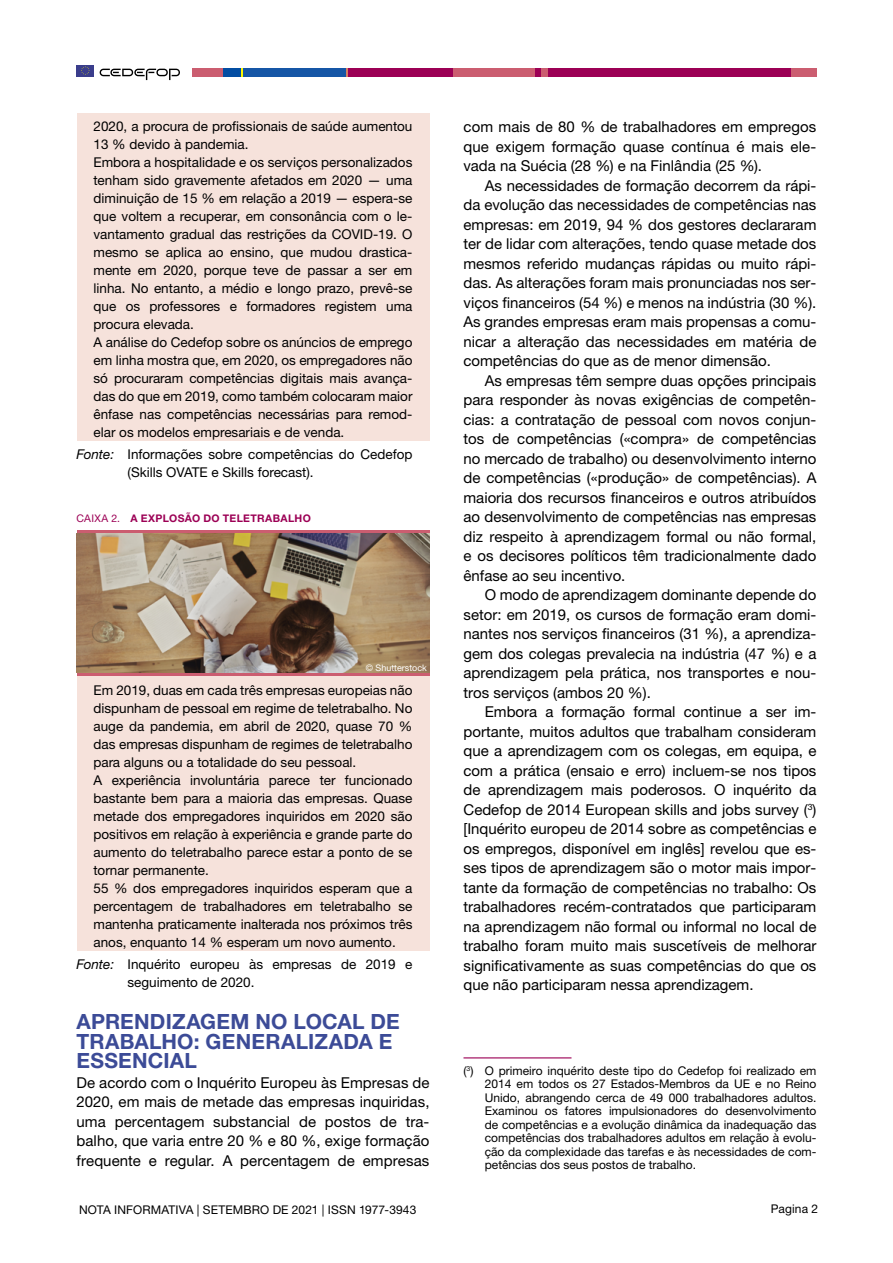
<style>
.page{position:relative;width:893px;height:1263px;background:#fff}
.page>*{position:absolute;margin:0;border:0;box-sizing:border-box;transform-origin:0 0}
.t1{font:700 21px/19.5px "Helvetica Neue LTW1 G";letter-spacing:.01em;color:#3c4b97}
.t2{font:15px/19.5px "Helvetica Neue LTW1 G";color:#000;text-align:justify}
.t3{font:13.5px/18px "Helvetica Neue LTW1 G";color:#000}
.t4{font:12px/13.5px "Helvetica Neue LTW1 G";color:#000;text-align:justify}
.t5{font:700 10.5px "Helvetica Neue LTW1 G";letter-spacing:.03em;color:#9c0055}
.t6{font:9px "Helvetica Neue LTW1 G";color:#fff}
.s1{font-style:italic}
.s2{font-weight:400}
</style>
<div class="page">
<div style="left:77px;top:65px;width:17px;height:11px;background:#3a3d8c"></div>
<svg style="left:81px;top:66px;width:9px;height:9px"></svg>
<svg style="left:100px;top:69px;width:80px;height:11px"></svg>
<div style="left:192px;top:68px;width:31px;height:9px;background:#cb5d70"></div>
<div style="left:347px;top:68px;width:106px;height:9px;background:#9c0055"></div>
<div style="left:453px;top:68px;width:82px;height:9px;background:#cb5d70"></div>
<div style="left:535px;top:68px;width:7px;height:9px;background:#9c0055"></div>
<div style="left:548px;top:68px;width:243px;height:9px;background:#9c0055"></div>
<div style="left:542px;top:68px;width:6px;height:9px;background:#cb5d70"></div>
<div style="left:223px;top:68px;width:18px;height:9px;background:#034da2"></div>
<svg style="left:241px;top:68px;width:2px;height:9px"></svg>
<svg style="left:345px;top:68px;width:2px;height:9px"></svg>
<div style="left:243px;top:68px;width:102px;height:9px;background:#1556a6"></div>
<div style="left:791px;top:68px;width:26px;height:9px;background:#cb5d70"></div>
<div style="left:77px;top:113px;width:352px;height:40px;background:#f6e2db"></div>
<div style="left:77px;top:149px;width:352px;height:184px;background:#f6e2db"></div>
<div style="left:77px;top:329px;width:352px;height:112px;background:#f6e2db"></div>
<div style="left:77px;top:659px;width:352px;height:22px;background:#f6e2db"></div>
<div style="left:77px;top:677px;width:352px;height:94px;background:#f6e2db"></div>
<div style="left:77px;top:767px;width:352px;height:112px;background:#f6e2db"></div>
<div style="left:77px;top:875px;width:352px;height:76px;background:#f6e2db"></div>
<hr style="left:463px;top:1057px;width:108px;height:1px;background:#9c0055">
<div style="left:77px;top:530px;width:352px;height:146px;background:#cb5d70"></div>
<img style="left:77px;top:533px;width:352px;height:140px">
<p class="t3" style="left:94px;top:117px;width:320px">2020, a procura de profissionais de saúde aumentou 13 % devido à pandemia.<br>Embora a hospitalidade e os serviços personalizados tenham sido gravemente afetados em 2020 — uma diminuição de 15 % em relação a 2019 — espera-se que voltem a recuperar, em consonância com o le&shy;vantamento gradual das restrições da COVID-19. O mesmo se aplica ao ensino, que mudou drastica&shy;mente em 2020, porque teve de passar a ser em linha. No entanto, a médio e longo prazo, prevê-se que os professores e formadores registem uma procura elevada.<br>A análise do Cedefop sobre os anúncios de emprego em linha mostra que, em 2020, os empregadores não só procuraram competências digitais mais avança&shy;das do que em 2019, como também colocaram maior ênfase nas competências necessárias para remod&shy;elar os modelos empresariais e de venda.</p>
<p class="t3" style="left:128px;top:445px;width:286px;text-indent:-51px"><span class="s1">Fonte:</span> Informações sobre competências do Cedefop (Skills OVATE e Skills forecast).</p>
<p class="t5" style="left:77px;top:512px;width:236px"><span class="s2">CAIXA 2.</span> A EXPLOSÃO DO TELETRABALHO</p>
<p class="t6" style="left:366px;top:662px;width:63px">© Shutterstock</p>
<p class="t3" style="left:94px;top:681px;width:320px">Em 2019, duas em cada três empresas europeias não dispunham de pessoal em regime de teletrabalho. No auge da pandemia, em abril de 2020, quase 70 % das empresas dispunham de regimes de teletrabalho para alguns ou a totalidade do seu pessoal.<br>A experiência involuntária parece ter funcionado bastante bem para a maioria das empresas. Quase metade dos empregadores inquiridos em 2020 são positivos em relação à experiência e grande parte do aumento do teletrabalho parece estar a ponto de se tornar permanente.<br>55 % dos empregadores inquiridos esperam que a percentagem de trabalhadores em teletrabalho se mantenha praticamente inalterada nos próximos três anos, enquanto 14 % esperam um novo aumento.</p>
<p class="t3" style="left:128px;top:955px;width:286px;text-indent:-51px"><span class="s1">Fonte:</span> Inquérito europeu às empresas de 2019 e seguimento de 2020.</p>
<h1 class="t1" style="left:77px;top:1012px;width:325px">APRENDIZAGEM NO LOCAL DE<br>TRABALHO: GENERALIZADA E<br>ESSENCIAL</h1>
<p class="t2" style="left:77px;top:1072px;width:354px">De acordo com o Inquérito Europeu às Empresas de 2020, em mais de metade das empresas inquiridas, uma percentagem substancial de postos de tra&shy;balho, que varia entre 20 % e 80 %, exige formação frequente e regular. A percentagem de empresas</p>
<p class="t2" style="left:463px;top:117px;width:354px">com mais de 80 % de trabalhadores em empregos que exigem formação quase contínua é mais ele&shy;vada na Suécia (28 %) e na Finlândia (25 %).</p>
<p class="t2" style="left:463px;top:175px;width:354px;text-indent:21px">As necessidades de formação decorrem da rápi&shy;da evolução das necessidades de competências nas empresas: em 2019, 94 % dos gestores declararam ter de lidar com alterações, tendo quase metade dos mesmos referido mudanças rápidas ou muito rápi&shy;das. As alterações foram mais pronunciadas nos ser&shy;viços financeiros (54 %) e menos na indústria (30 %).<br>As grandes empresas eram mais propensas a comu&shy;nicar a alteração das necessidades em matéria de competências do que as de menor dimensão.</p>
<p class="t2" style="left:463px;top:370px;width:354px;text-indent:21px">As empresas têm sempre duas opções principais para responder às novas exigências de competên&shy;cias: a contratação de pessoal com novos conjun&shy;tos de competências («compra» de competências no mercado de trabalho) ou desenvolvimento interno de competências («produção» de competências). A maioria dos recursos financeiros e outros atribuídos ao desenvolvimento de competências nas empresas diz respeito à aprendizagem formal ou não formal, e os decisores políticos têm tradicionalmente dado ênfase ao seu incentivo.</p>
<p class="t2" style="left:463px;top:585px;width:354px;text-indent:21px">O modo de aprendizagem dominante depende do setor: em 2019, os cursos de formação eram domi&shy;nantes nos serviços financeiros (31 %), a aprendiza&shy;gem dos colegas prevalecia na indústria (47 %) e a aprendizagem pela prática, nos transportes e nou&shy;tros serviços (ambos 20 %).</p>
<p class="t2" style="left:463px;top:702px;width:354px;text-indent:21px">Embora a formação formal continue a ser im&shy;portante, muitos adultos que trabalham consideram que a aprendizagem com os colegas, em equipa, e com a prática (ensaio e erro) incluem-se nos tipos de aprendizagem mais poderosos. O inquérito da Cedefop de 2014 European skills and jobs survey (<sup>3</sup>) [Inquérito europeu de 2014 sobre as competências e os empregos, disponível em inglês] revelou que es&shy;ses tipos de aprendizagem são o motor mais impor&shy;tante da formação de competências no trabalho: Os trabalhadores recém-contratados que participaram na aprendizagem não formal ou informal no local de trabalho foram muito mais suscetíveis de melhorar significativamente as suas competências do que os que não participaram nessa aprendizagem.</p>
<p class="t4" style="left:485px;top:1064px;width:333px;text-indent:-21px">(<sup>3</sup>) O primeiro inquérito deste tipo do Cedefop foi realizado em 2014 em todos os 27 Estados-Membros da UE e no Reino Unido, abrangendo cerca de 49 000 trabalhadores adultos.<br>Examinou os fatores impulsionadores do desenvolvimento de competências e a evolução dinâmica da inadequação das competências dos trabalhadores adultos em relação à evolu&shy;ção da complexidade das tarefas e às necessidades de com&shy;petências dos seus postos de trabalho.</p>
<p class="t4" style="left:79px;top:1202px;width:339px">NOTA INFORMATIVA | SETEMBRO DE 2021 | ISSN 1977-3943</p>
<p class="t4" style="left:771px;top:1202px;width:49px">Pagina 2</p>
</div>
